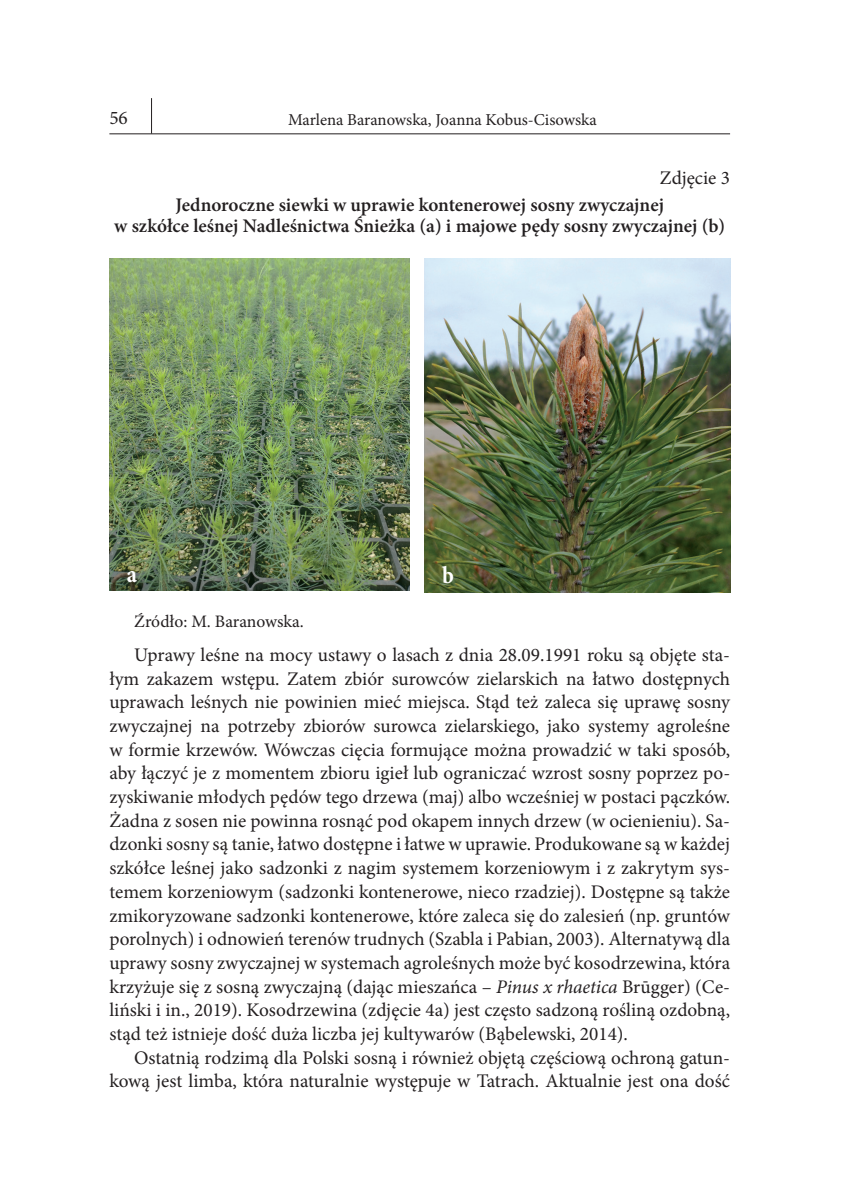
<style>
.page{position:relative;width:841px;height:1190px;background:#fff}
.page>*{position:absolute;margin:0;border:0;box-sizing:border-box;transform-origin:0 0}
.t1{font:700 24.5px "Minion Pro";color:#fff;scale:.9 1}
.t2{font:19.25px/23.6px "Minion Pro";color:#231f20;text-align:justify}
.t3{font:600 19.25px/21.2px "Minion Pro";color:#231f20;text-align:center}
.t4{font:17.5px "Minion Pro";color:#231f20}
.t5{font:16.62px "Minion Pro";letter-spacing:-.005em;color:#231f20}
.s1{font-style:italic}
</style>
<div class="page">
<hr style="left:109px;top:133px;width:620px;height:1px;background:#231f20">
<hr style="left:151px;top:98px;width:1px;height:36px;background:#231f20">
<img style="left:109px;top:259px;width:300px;height:332px">
<img style="left:424px;top:259px;width:305px;height:334px">
<p class="t2" style="left:109px;top:106px;width:20px">56</p>
<p class="t5" style="left:288px;top:108px;width:310px">Marlena Baranowska, Joanna Kobus-Cisowska</p>
<p class="t2" style="left:659px;top:166px;width:72px">Zdjęcie 3</p>
<p class="t3" style="left:114px;top:194px;width:612px">Jednoroczne siewki w uprawie kontenerowej sosny zwyczajnej<br>w szkółce leśnej Nadleśnictwa Śnieżka (a) i majowe pędy sosny zwyczajnej (b)</p>
<p class="t1" style="left:127px;top:557px;width:13px">a</p>
<p class="t1" style="left:442px;top:558px;width:15px">b</p>
<p class="t4" style="left:134px;top:610px;width:171px">Źródło: M. Baranowska.</p>
<p class="t2" style="left:109px;top:643px;width:622px;text-indent:25px">Uprawy leśne na mocy ustawy o lasach z dnia 28.09.1991 roku są objęte sta&shy;łym zakazem wstępu. Zatem zbiór surowców zielarskich na łatwo dostępnych uprawach leśnych nie powinien mieć miejsca. Stąd też zaleca się uprawę sosny zwyczajnej na potrzeby zbiorów surowca zielarskiego, jako systemy agroleśne w formie krzewów. Wówczas cięcia formujące można prowadzić w taki sposób, aby łączyć je z momentem zbioru igieł lub ograniczać wzrost sosny poprzez po&shy;zyskiwanie młodych pędów tego drzewa (maj) albo wcześniej w postaci pączków.<br>Żadna z sosen nie powinna rosnąć pod okapem innych drzew (w ocienieniu). Sa&shy;dzonki sosny są tanie, łatwo dostępne i łatwe w uprawie. Produkowane są w każdej szkółce leśnej jako sadzonki z nagim systemem korzeniowym i z zakrytym sys&shy;temem korzeniowym (sadzonki kontenerowe, nieco rzadziej). Dostępne są także zmikoryzowane sadzonki kontenerowe, które zaleca się do zalesień (np. gruntów porolnych) i odnowień terenów trudnych (Szabla i Pabian, 2003). Alternatywą dla uprawy sosny zwyczajnej w systemach agroleśnych może być kosodrzewina, która krzyżuje się z sosną zwyczajną (dając mieszańca – <span class="s1">Pinus x rhaetica</span> Brūgger) (Ce&shy;liński i in., 2019). Kosodrzewina (zdjęcie 4a) jest często sadzoną rośliną ozdobną, stąd też istnieje dość duża liczba jej kultywarów (Bąbelewski, 2014).</p>
<p class="t2" style="left:109px;top:1046px;width:622px;text-align:right">Ostatnią rodzimą dla Polski sosną i również objętą częściową ochroną gatun&shy;kową jest limba, która naturalnie występuje w Tatrach. Aktualnie jest ona dość</p>
</div>
